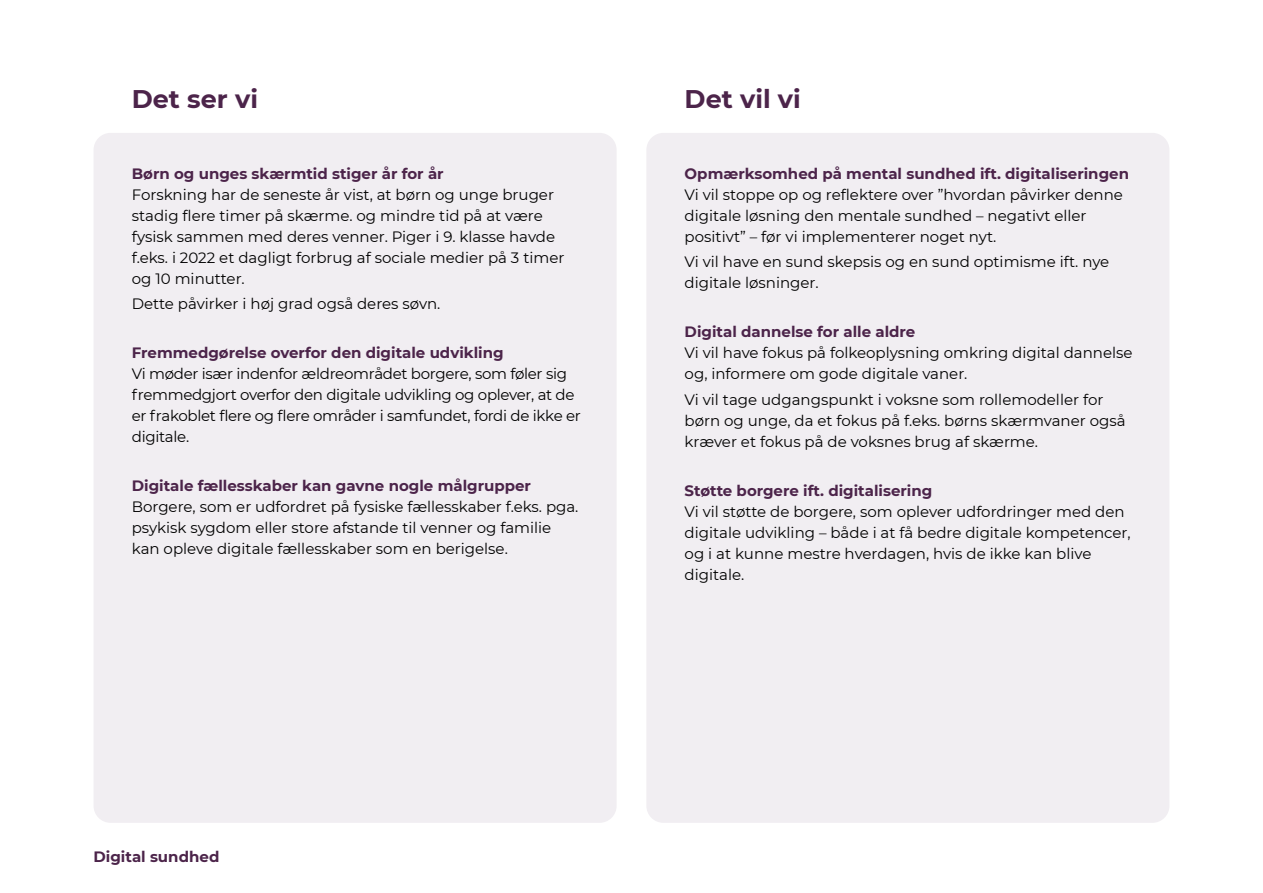
<style>
.page{position:relative;width:1263px;height:893px;background:#fff}
.page>*{position:absolute;margin:0;border:0;box-sizing:border-box;transform-origin:0 0}
.H1_overskrift{font:700 25.5px "Montserrat";color:#4c244a}
.p_brødtekst_bokse{font:15px/21px "Montserrat";color:#000}
.H2_Underrubrik{font:700 15px "Montserrat";color:#4c244a}
.p_brødtekst_bokse-2{font:15px/21px "Montserrat";letter-spacing:-.02em;color:#000}
.p_Brødtekst{font:700 15px "Montserrat";color:#4c244a}
</style>
<div class="page">
<div style="left:94px;top:133px;width:523px;height:690px;background:#f1eef2;border-radius:17px"></div>
<div style="left:646px;top:133px;width:523px;height:690px;background:#f1eef2;border-radius:17px"></div>
<h1 class="H1_overskrift" style="left:132px;top:80px;width:128px">Det ser vi</h1>
<h1 class="H1_overskrift" style="left:685px;top:80px;width:118px">Det vil vi</h1>
<h2 class="H2_Underrubrik" style="left:132px;top:163px;width:313px">Børn og unges skærmtid stiger år for år</h2>
<p class="p_brødtekst_bokse" style="left:132px;top:184px;width:434px">Forskning har de seneste år vist, at børn og unge bruger stadig flere timer på skærme. og mindre tid på at være fysisk sammen med deres venner. Piger i 9. klasse havde f.eks. i 2022 et dagligt forbrug af sociale medier på 3 timer og 10 minutter.</p>
<p class="p_brødtekst_bokse" style="left:132px;top:293px;width:310px">Dette påvirker i høj grad også deres søvn.</p>
<h2 class="H2_Underrubrik" style="left:132px;top:342px;width:373px">Fremmedgørelse overfor den digitale udvikling</h2>
<p class="p_brødtekst_bokse-2" style="left:132px;top:363px;width:450px">Vi møder især indenfor ældreområdet borgere, som føler sig fremmedgjort overfor den digitale udvikling og oplever, at de er frakoblet flere og flere områder i samfundet, fordi de ikke er digitale.</p>
<h2 class="H2_Underrubrik" style="left:132px;top:475px;width:401px">Digitale fællesskaber kan gavne nogle målgrupper</h2>
<p class="p_brødtekst_bokse" style="left:132px;top:496px;width:448px">Borgere, som er udfordret på fysiske fællesskaber f.eks. pga. psykisk sygdom eller store afstande til venner og familie kan opleve digitale fællesskaber som en berigelse.</p>
<h2 class="H2_Underrubrik" style="left:685px;top:163px;width:446px">Opmærksomhed på mental sundhed ift. digitaliseringen</h2>
<p class="p_brødtekst_bokse" style="left:685px;top:184px;width:440px">Vi vil stoppe op og reflektere over ”hvordan påvirker denne digitale løsning den mentale sundhed – negativt eller positivt” – før vi implementerer noget nyt.</p>
<p class="p_brødtekst_bokse" style="left:685px;top:251px;width:426px">Vi vil have en sund skepsis og en sund optimisme ift. nye digitale løsninger.</p>
<h2 class="H2_Underrubrik" style="left:685px;top:321px;width:232px">Digital dannelse for alle aldre</h2>
<p class="p_brødtekst_bokse" style="left:685px;top:342px;width:449px">Vi vil have fokus på folkeoplysning omkring digital dannelse og, informere om gode digitale vaner.</p>
<p class="p_brødtekst_bokse" style="left:685px;top:388px;width:442px">Vi vil tage udgangspunkt i voksne som rollemodeller for børn og unge, da et fokus på f.eks. børns skærmvaner også kræver et fokus på de voksnes brug af skærme.</p>
<h2 class="H2_Underrubrik" style="left:685px;top:479px;width:249px">Støtte borgere ift. digitalisering</h2>
<p class="p_brødtekst_bokse" style="left:685px;top:500px;width:447px">Vi vil støtte de borgere, som oplever udfordringer med den digitale udvikling – både i at få bedre digitale kompetencer, og i at kunne mestre hverdagen, hvis de ikke kan blive digitale.</p>
<p class="p_Brødtekst" style="left:94px;top:846px;width:127px">Digital sundhed</p>
</div>
